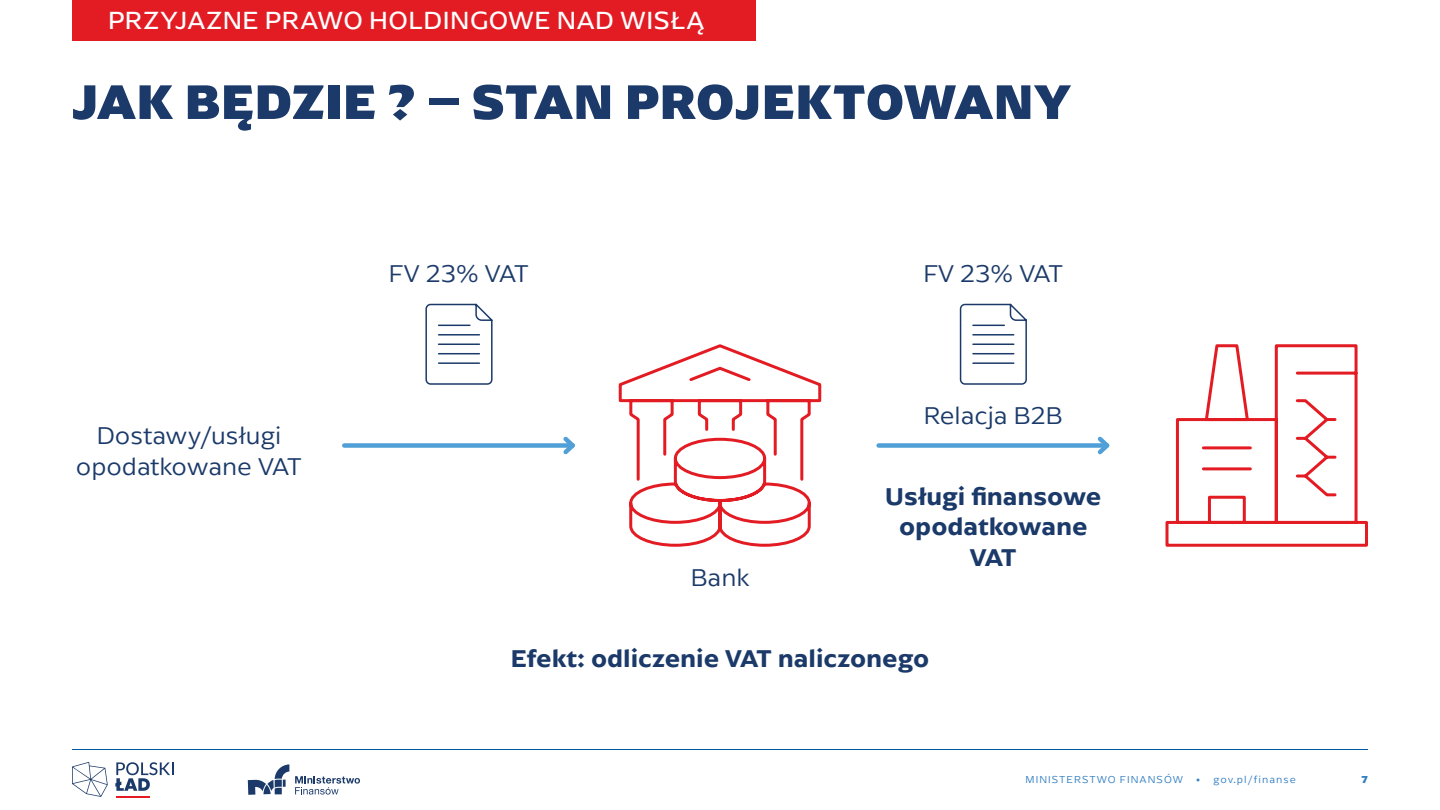
<style>
.page{position:relative;width:1440px;height:810px;background:#fff}
.page>*{position:absolute;margin:0;border:0;box-sizing:border-box;transform-origin:0 0}
.t1{font:800 50.62px "Arpona Sans";letter-spacing:.015em;color:#1b3a6a}
.t2{font:25.88px "Arpona Sans";letter-spacing:.02em;color:#fff}
.t3{font:600 25.35px/30.4px "Arpona Sans";color:#1b3a6a;text-align:center}
.t4{font:300 25.35px/30.4px "Arpona Sans";color:#1b3a6a;text-align:center}
.t5{font:300 10.5px "Arpona Sans";letter-spacing:.1em;color:#2f7dc1}
.t6{font:800 10.5px "Arpona Sans";color:#2f7dc1}
</style>
<div class="page">
<div style="left:72px;top:0;width:684px;height:40px;background:#e31c24"></div>
<hr style="left:72px;top:749px;width:1296px;height:1px;background:#0159a4">
<svg style="left:295px;top:776px;width:65px;height:19px"></svg>
<svg style="left:248px;top:764px;width:41px;height:31px"></svg>
<hr style="left:116px;top:796px;width:34px;height:1px;background:#e31c24">
<svg style="left:115px;top:762px;width:58px;height:29px"></svg>
<svg style="left:72px;top:762px;width:36px;height:35px"></svg>
<svg style="left:425px;top:303px;width:68px;height:82px"></svg>
<svg style="left:959px;top:303px;width:68px;height:82px"></svg>
<div style="left:344px;top:443px;width:229px;height:5px;background:#519fd7"></div>
<svg style="left:559px;top:436px;width:16px;height:19px"></svg>
<div style="left:879px;top:443px;width:228px;height:5px;background:#519fd7"></div>
<svg style="left:1094px;top:436px;width:16px;height:19px"></svg>
<svg style="left:1165px;top:344px;width:203px;height:203px"></svg>
<svg style="left:618px;top:344px;width:204px;height:203px"></svg>
<p class="t2" style="left:108px;top:3px;width:598px">PRZYJAZNE PRAWO HOLDINGOWE NAD WISŁĄ</p>
<h1 class="t1" style="left:72px;top:70px;width:1000px">JAK BĘDZIE ? – STAN PROJEKTOWANY</h1>
<p class="t4" style="left:76px;top:420px;width:228px">Dostawy/usługi opodatkowane VAT</p>
<p class="t4" style="left:389px;top:258px;width:141px">FV 23% VAT</p>
<p class="t4" style="left:923px;top:258px;width:141px">FV 23% VAT</p>
<p class="t4" style="left:924px;top:400px;width:140px">Relacja B2B</p>
<p class="t4" style="left:691px;top:562px;width:60px">Bank</p>
<p class="t3" style="left:885px;top:480px;width:218px">Usługi finansowe opodatkowane<br>VAT</p>
<p class="t3" style="left:511px;top:642px;width:420px">Efekt: odliczenie VAT naliczonego</p>
<p class="t5" style="left:1026px;top:773px;width:272px">MINISTERSTWO FINANSÓW • gov.pl/finanse</p>
<p class="t6" style="left:1362px;top:773px;width:8px">7</p>
</div>
